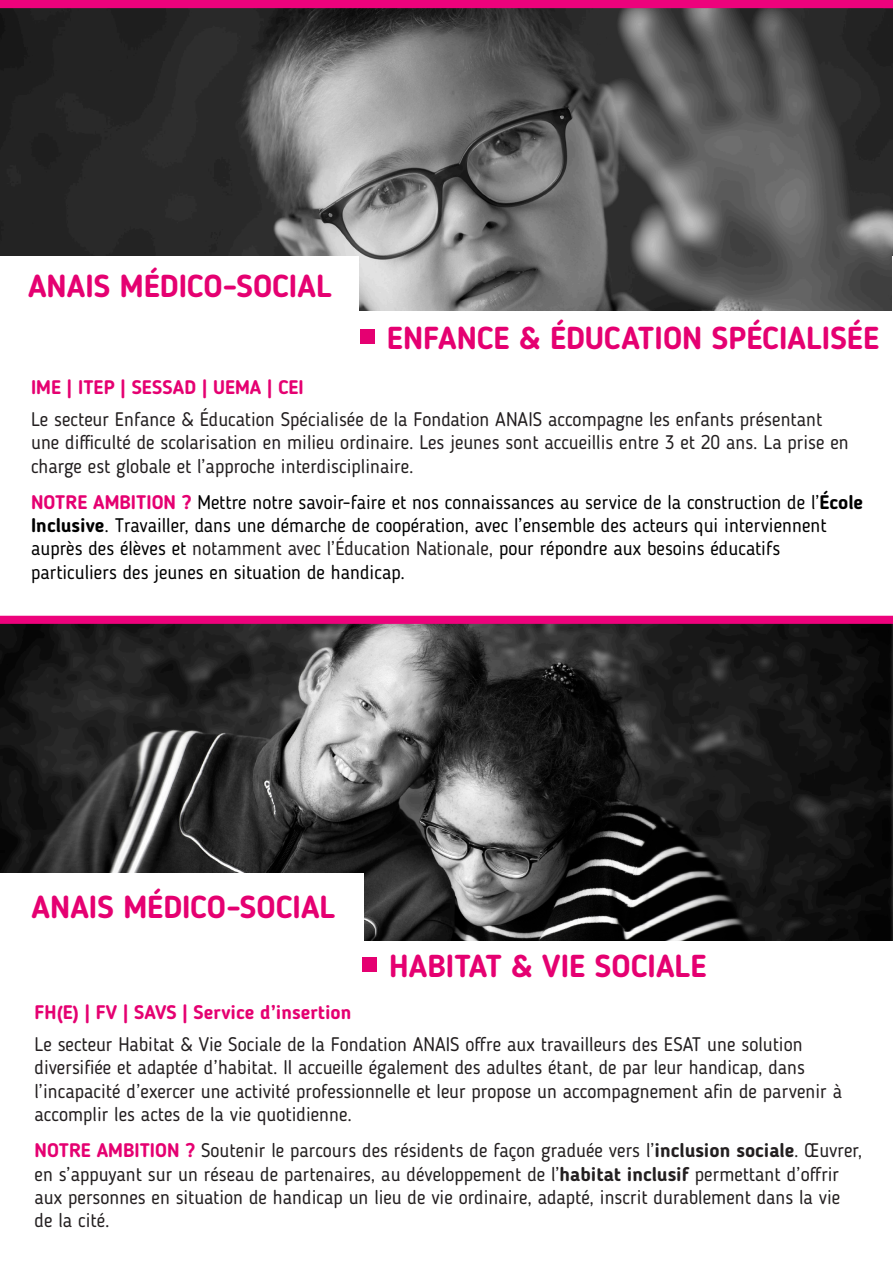
<style>
.page{position:relative;width:893px;height:1263px;background:#fff}
.page>*{position:absolute;margin:0;border:0;box-sizing:border-box;transform-origin:0 0}
.t1{font:700 31.5px "Blogger Sans";color:#e50071}
.t2{font:19.5px/23.4px "Blogger Sans";color:#231f20}
.t3{font:19.5px/23.4px "Blogger Sans";color:#000}
.t4{font:700 19.5px "Blogger Sans";color:#e50071}
.s1{font-weight:700;color:#e50071}
.s2{font-weight:700}
.s3{color:#231f20}
</style>
<div class="page">
<img style="left:0;top:8px;width:893px;height:303px">
<div style="left:0;top:256px;width:359px;height:103px;background:#fff"></div>
<img style="left:0;top:624px;width:893px;height:316px">
<div style="left:0;top:873px;width:364px;height:84px;background:#fff"></div>
<div style="left:0;top:616px;width:893px;height:8px;background:#ed027c"></div>
<div style="left:360px;top:329px;width:15px;height:15px;background:#e50071"></div>
<div style="left:362px;top:957px;width:15px;height:15px;background:#e50071"></div>
<div style="left:0;top:0;width:893px;height:8px;background:#ed027c"></div>
<p class="t1" style="left:28px;top:267px;width:305px">ANAIS MÉDICO-SOCIAL</p>
<p class="t1" style="left:387px;top:319px;width:494px">ENFANCE &amp; ÉDUCATION SPÉCIALISÉE</p>
<p class="t4" style="left:31px;top:375px;width:274px">IME | ITEP | SESSAD | UEMA | CEI</p>
<p class="t2" style="left:31px;top:407px;width:819px">Le secteur Enfance &amp; Éducation Spécialisée de la Fondation ANAIS accompagne les enfants présentant une difficulté de scolarisation en milieu ordinaire. Les jeunes sont accueillis entre 3 et 20 ans. La prise en charge est globale et l’approche interdisciplinaire.</p>
<p class="t3" style="left:31px;top:490px;width:833px"><span class="s1">NOTRE AMBITION ?</span> Mettre notre savoir-faire et nos connaissances au service de la construction de l’<span class="s2">École Inclusive</span>. Travailler, dans une démarche de coopération, avec l’ensemble des acteurs qui interviennent auprès des élèves et <span class="s3">notamment avec l’Éducation Nationale,</span> pour répondre aux besoins éducatifs particuliers des jeunes en situation de handicap.</p>
<p class="t1" style="left:32px;top:888px;width:305px">ANAIS MÉDICO-SOCIAL</p>
<p class="t1" style="left:389px;top:946px;width:319px">HABITAT &amp; VIE SOCIALE</p>
<p class="t4" style="left:35px;top:1000px;width:318px">FH(E) | FV | SAVS | Service d’insertion</p>
<p class="t2" style="left:35px;top:1032px;width:809px">Le secteur Habitat &amp; Vie Sociale de la Fondation ANAIS offre aux travailleurs des ESAT une solution diversifiée et adaptée d’habitat. Il accueille également des adultes étant, de par leur handicap, dans l’incapacité d’exercer une activité professionnelle et leur propose un accompagnement afin de parvenir à accomplir les actes de la vie quotidienne.</p>
<p class="t2" style="left:35px;top:1139px;width:829px"><span class="s1">NOTRE AMBITION ?</span> Soutenir le parcours des résidents de façon graduée vers l’<span class="s2">inclusion sociale</span>. Œuvrer, en s’appuyant sur un réseau de partenaires, au développement de l’<span class="s2">habitat inclusif</span> permettant d’offrir aux personnes en situation de handicap un lieu de vie ordinaire, adapté, inscrit durablement dans la vie de la cité.</p>
</div>
